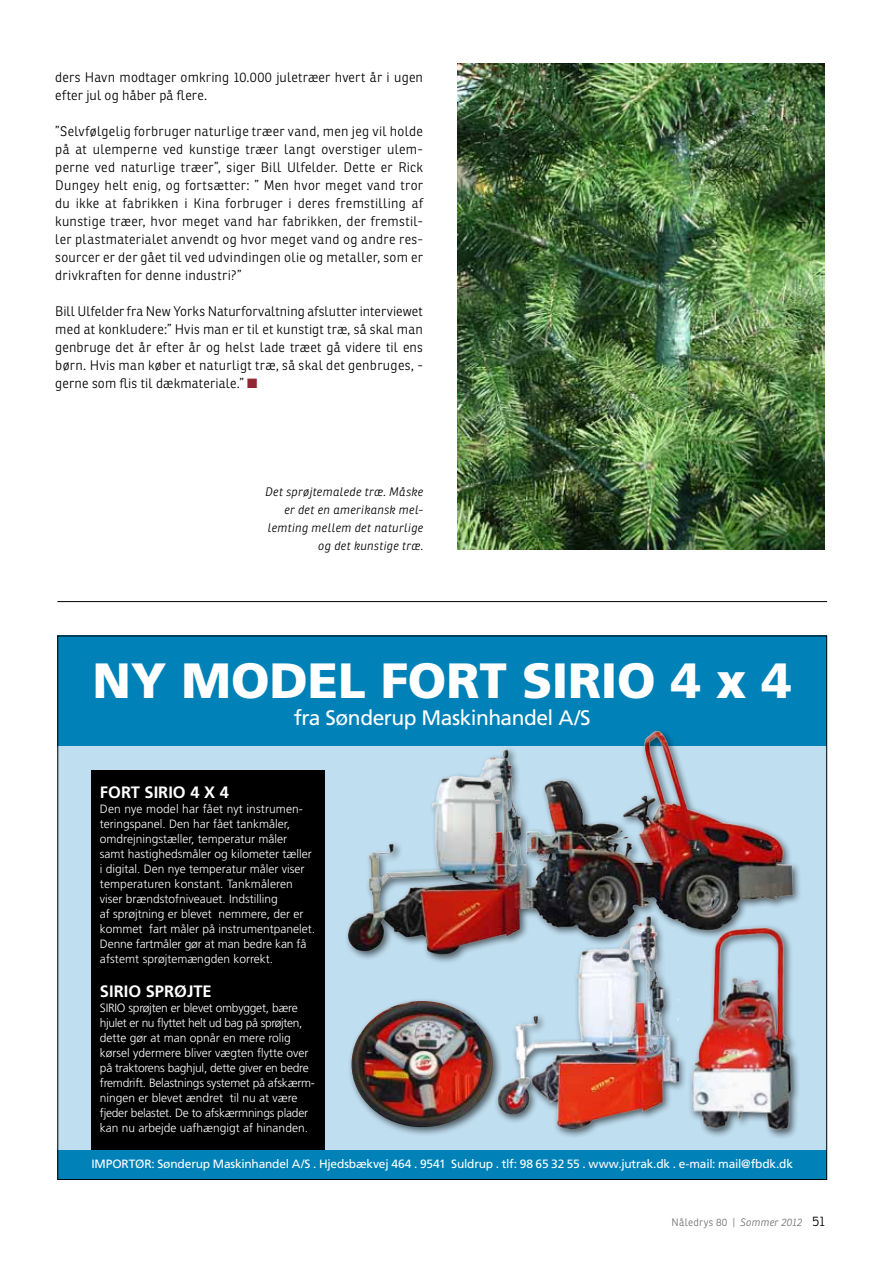
<style>
.page{position:relative;width:893px;height:1263px;background:#fff}
.page>*{position:absolute;margin:0;border:0;box-sizing:border-box;transform-origin:0 0}
.t1{font:900 49.5px "Frutiger LT Std";letter-spacing:-.005em;color:#fff}
.t2{font:21px "Frutiger LT Std";letter-spacing:-.025em;color:#fff}
.t3{font:700 16.5px "Frutiger LT Std";color:#fff}
.t4{font:300 13.5px/18px "Ronnia Fyens";letter-spacing:.015em;color:#000;text-align:justify}
.t5{font:300 12px/15px "Frutiger LT Std";color:#fff}
.t6{font:300 12px/15px "Frutiger LT Std";letter-spacing:-.02em;color:#fff}
.t7{font:12px "Frutiger LT Std";letter-spacing:-.02em;color:#fff}
.t8{font:italic 300 12px/18px "Ronnia Fyens";letter-spacing:.025em;color:#000;text-align:right}
.t9{font:300 10.5px "Ronnia Fyens";letter-spacing:.025em;color:#6f6f6e}
.s1{color:#912633}
.s2{font-style:italic}
.s3{font-size:13.5px;color:#000}
</style>
<div class="page">
<img style="left:457px;top:64px;width:368px;height:486px">
<div style="left:57px;top:636px;width:770px;height:544px;background:#bfdef0"></div>
<div style="left:58px;top:636px;width:769px;height:110px;background:#0082b8"></div>
<img style="left:282px;top:730px;width:518px;height:232px">
<div style="left:58px;top:1150px;width:769px;height:30px;background:#0082b8"></div>
<div style="left:91px;top:771px;width:234px;height:379px;background:#000"></div>
<img style="left:687px;top:913px;width:113px;height:225px">
<div style="left:493px;top:912px;width:194px;height:226px;background:#000;opacity:.6"></div>
<img style="left:471px;top:852px;width:207px;height:286px">
<div style="left:347px;top:997px;width:155px;height:140px;background:#000;opacity:.6"></div>
<img style="left:351px;top:1001px;width:142px;height:126px">
<hr style="left:57px;top:601px;width:770px;height:1px;background:#000">
<p class="t4" style="left:55px;top:68px;width:369px">ders Havn modtager omkring 10.000 juletræer hvert år i ugen efter jul og håber på flere.</p>
<p class="t4" style="left:55px;top:122px;width:369px">”Selvfølgelig forbruger naturlige træer vand, men jeg vil holde på at ulemperne ved kunstige træer langt overstiger ulem&shy;perne ved naturlige træer”, siger Bill Ulfelder. Dette er Rick Dungey helt enig, og fortsætter: ” Men hvor meget vand tror du ikke at fabrikken i Kina forbruger i deres fremstilling af kunstige træer, hvor meget vand har fabrikken, der fremstil&shy;ler plastmaterialet anvendt og hvor meget vand og andre res&shy;sourcer er der gået til ved udvindingen olie og metaller, som er drivkraften for denne industri?”</p>
<p class="t4" style="left:55px;top:302px;width:369px">Bill Ulfelder fra New Yorks Naturforvaltning afslutter interviewet med at konkludere:” Hvis man er til et kunstigt træ, så skal man genbruge det år efter år og helst lade træet gå videre til ens børn. Hvis man køber et naturligt træ, så skal det genbruges, - gerne som flis til dækmateriale.” <span class="s1">■</span></p>
<p class="t8" style="left:265px;top:483px;width:160px">Det sprøjtemalede træ. Måske er det en amerikansk mel&shy;lemting mellem det naturlige og det kunstige træ.</p>
<h1 class="t1" style="left:93px;top:651px;width:701px">NY MODEL FORT SIRIO 4 x 4</h1>
<h2 class="t2" style="left:294px;top:706px;width:298px">fra Sønderup Maskinhandel A/S</h2>
<p class="t3" style="left:100px;top:782px;width:131px">FORT SIRIO 4 X 4</p>
<p class="t5" style="left:100px;top:801px;width:217px">Den nye model har fået nyt instrumen&shy;teringspanel. Den har fået tankmåler, omdrejningstæller, temperatur måler<br>samt hastighedsmåler og kilometer tæller i digital. Den nye temperatur måler viser temperaturen konstant. Tankmåleren viser brændstofniveauet. Indstilling<br>af sprøjtning er blevet nemmere, der er kommet fart måler på instrumentpanelet.<br>Denne fartmåler gør at man bedre kan få afstemt sprøjtemængden korrekt.</p>
<p class="t3" style="left:100px;top:982px;width:113px">SIRIO SPRØJTE</p>
<p class="t6" style="left:100px;top:1001px;width:217px">SIRIO sprøjten er blevet ombygget, bære hjulet er nu flyttet helt ud bag på sprøjten, dette gør at man opnår en mere rolig kørsel ydermere bliver vægten flytte over på traktorens baghjul, dette giver en bedre fremdrift. Belastnings systemet på afskærm&shy;ningen er blevet ændret til nu at være fjeder belastet. De to afskærmnings plader kan nu arbejde uafhængigt af hinanden.</p>
<p class="t7" style="left:91px;top:1156px;width:703px">IMPORTØR: Sønderup Maskinhandel A/S . Hjedsbækvej 464 . 9541 Suldrup . tlf: 98 65 32 55 . www.jutrak.dk . e-mail: mail@fbdk.dk</p>
<p class="t9" style="left:672px;top:1216px;width:155px">Nåledrys 80 | <span class="s2">Sommer 2012</span> <span class="s3">51</span></p>
</div>
